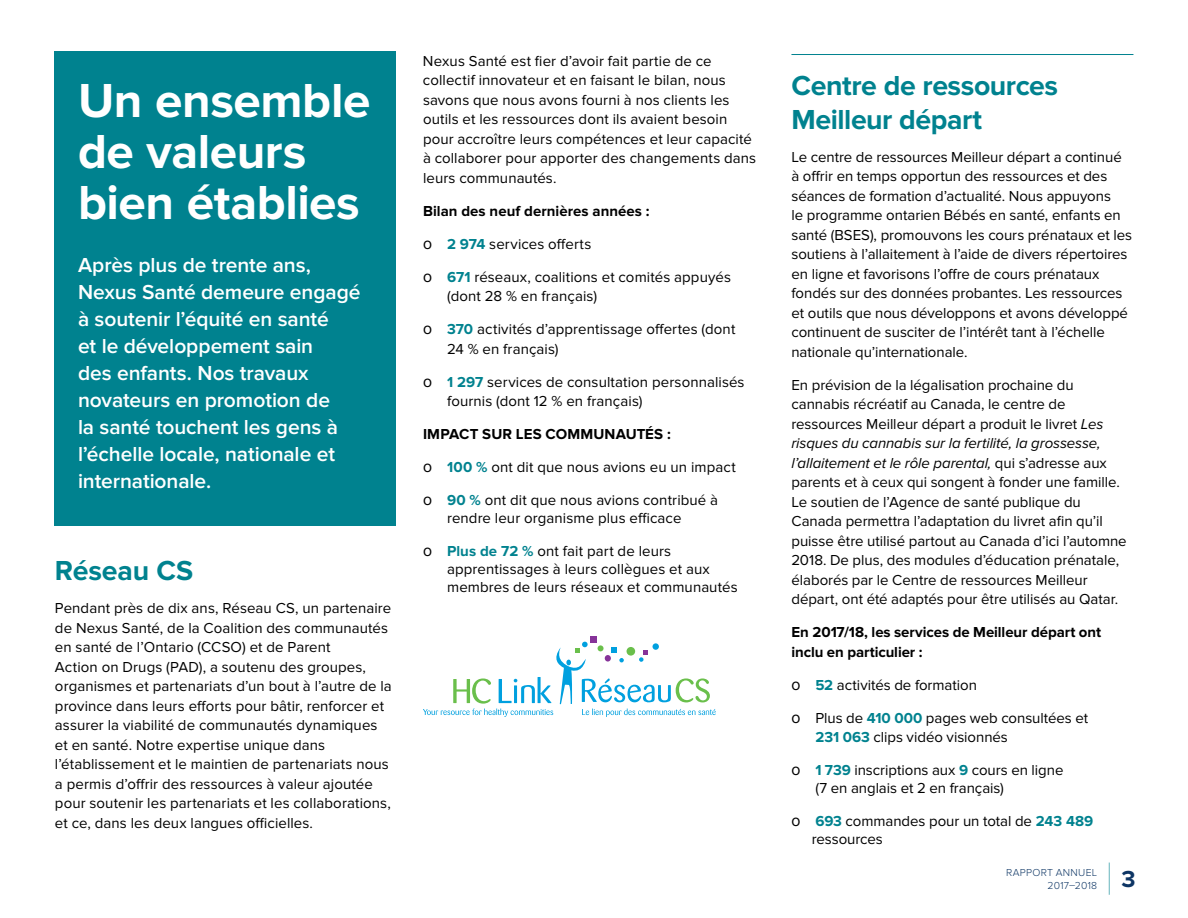
<style>
.page{position:relative;width:1188px;height:918px;background:#fff}
.page>*{position:absolute;margin:0;border:0;box-sizing:border-box;transform-origin:0 0}
.t1{font:700 49.5px/51px "Proxima Nova";letter-spacing:-.01em;color:#fff}
.t2{font:700 28.5px/34.2px "Proxima Nova";letter-spacing:-.015em;color:#00828f}
.t3{font:700 24px "Proxima Nova";color:#0d3564}
.t4{font:600 21px/27px "Proxima Nova";letter-spacing:-.005em;color:#fff}
.t5{font:15px/19.5px "Proxima Nova";letter-spacing:.005em;color:#000}
.t6{font:700 15px/19.5px "Proxima Nova";color:#000}
.t7{font:300 10.5px/12.6px "Proxima Nova";letter-spacing:.03em;color:#0d3564;text-align:right}
.s1{font-weight:700;color:#00828f}
.s2{font-style:italic}
</style>
<div class="page">
<div style="left:54px;top:52px;width:341px;height:474px;background:#00828f"></div>
<div style="left:590px;top:636px;width:7px;height:7px;background:#863399"></div>
<svg style="left:423px;top:642px;width:293px;height:75px"></svg>
<hr style="left:791px;top:54px;width:342px;height:1px;background:#00828f">
<hr style="left:1109px;top:863px;width:1px;height:32px;background:#66b4bc">
<h1 class="t1" style="left:78px;top:76px;width:294px">Un ensemble de valeurs bien établies</h1>
<h3 class="t4" style="left:78px;top:252px;width:284px">Après plus de trente ans,<br>Nexus Santé demeure engagé à soutenir l’équité en santé<br>et le développement sain<br>des enfants. Nos travaux novateurs en promotion de<br>la santé touchent les gens à l’échelle locale, nationale et internationale.</h3>
<h2 class="t2" style="left:55px;top:554px;width:140px">Réseau CS</h2>
<p class="t5" style="left:55px;top:599px;width:338px">Pendant près de dix ans, Réseau CS, un partenaire de Nexus Santé, de la Coalition des communautés en santé de l’Ontario (CCSO) et de Parent<br>Action on Drugs (PAD), a soutenu des groupes, organismes et partenariats d’un bout à l’autre de la province dans leurs efforts pour bâtir, renforcer et assurer la viabilité de communautés dynamiques et en santé. Notre expertise unique dans l’établissement et le maintien de partenariats nous a permis d’offrir des ressources à valeur ajoutée pour soutenir les partenariats et les collaborations, et ce, dans les deux langues officielles.</p>
<p class="t5" style="left:423px;top:51px;width:335px">Nexus Santé est fier d’avoir fait partie de ce collectif innovateur et en faisant le bilan, nous savons que nous avons fourni à nos clients les outils et les ressources dont ils avaient besoin pour accroître leurs compétences et leur capacité à collaborer pour apporter des changements dans leurs communautés.</p>
<p class="t6" style="left:423px;top:202px;width:228px">Bilan des neuf dernières années :</p>
<p class="t5" style="left:447px;top:234px;width:146px"><span class="s1">2 974</span> services offerts</p>
<p class="t5" style="left:447px;top:267px;width:285px"><span class="s1">671</span> réseaux, coalitions et comités appuyés (dont 28 % en français)</p>
<p class="t5" style="left:447px;top:320px;width:290px"><span class="s1">370</span> activités d’apprentissage offertes (dont<br>24 % en français)</p>
<p class="t5" style="left:447px;top:372px;width:299px"><span class="s1">1 297</span> services de consultation personnalisés fournis (dont 12 % en français)</p>
<p class="t6" style="left:423px;top:425px;width:249px">IMPACT SUR LES COMMUNAUTÉS :</p>
<p class="t5" style="left:447px;top:458px;width:290px"><span class="s1">100 %</span> ont dit que nous avions eu un impact</p>
<p class="t5" style="left:447px;top:492px;width:273px;line-height:18px"><span class="s1">90 %</span> ont dit que nous avions contribué à rendre leur organisme plus efficace</p>
<p class="t5" style="left:447px;top:543px;width:292px;line-height:18px"><span class="s1">Plus de 72 %</span> ont fait part de leurs apprentissages à leurs collègues et aux membres de leurs réseaux et communautés</p>
<h2 class="t2" style="left:791px;top:69px;width:268px">Centre de ressources<br>Meilleur départ</h2>
<p class="t5" style="left:791px;top:147px;width:342px">Le centre de ressources Meilleur départ a continué à offrir en temps opportun des ressources et des séances de formation d’actualité. Nous appuyons<br>le programme ontarien Bébés en santé, enfants en santé (BSES), promouvons les cours prénataux et les soutiens à l’allaitement à l’aide de divers répertoires en ligne et favorisons l’offre de cours prénataux fondés sur des données probantes. Les ressources et outils que nous développons et avons développé continuent de susciter de l’intérêt tant à l’échelle nationale qu’internationale.</p>
<p class="t5" style="left:791px;top:375px;width:337px">En prévision de la légalisation prochaine du cannabis récréatif au Canada, le centre de ressources Meilleur départ a produit le livret <span class="s2">Les risques du cannabis sur la fertilité, la grossesse, l’allaitement et le rôle parental,</span> qui s’adresse aux parents et à ceux qui songent à fonder une famille.<br>Le soutien de l’Agence de santé publique du Canada permettra l’adaptation du livret afin qu’il puisse être utilisé partout au Canada d’ici l’automne 2018. De plus, des modules d’éducation prénatale, élaborés par le Centre de ressources Meilleur départ, ont été adaptés pour être utilisés au Qatar.</p>
<p class="t6" style="left:791px;top:623px;width:311px">En 2017/18, les services de Meilleur départ ont inclu en particulier :</p>
<p class="t5" style="left:815px;top:675px;width:163px"><span class="s1">52</span> activités de formation</p>
<p class="t5" style="left:815px;top:708px;width:274px">Plus de <span class="s1">410 000</span> pages web consultées et<br><span class="s1">231 063</span> clips vidéo visionnés</p>
<p class="t5" style="left:815px;top:761px;width:250px;line-height:18px"><span class="s1">1 739</span> inscriptions aux <span class="s1">9</span> cours en ligne (7 en anglais et 2 en français)</p>
<p class="t5" style="left:812px;top:812px;width:283px;line-height:18px"><span class="s1">693</span> commandes pour un total de <span class="s1">243 489 </span>ressources</p>
<h3 class="t3" style="left:1122px;top:865px;width:16px">3</h3>
<p class="t7" style="left:1006px;top:867px;width:93px">RAPPORT ANNUEL<br>2017–2018</p>
</div>
